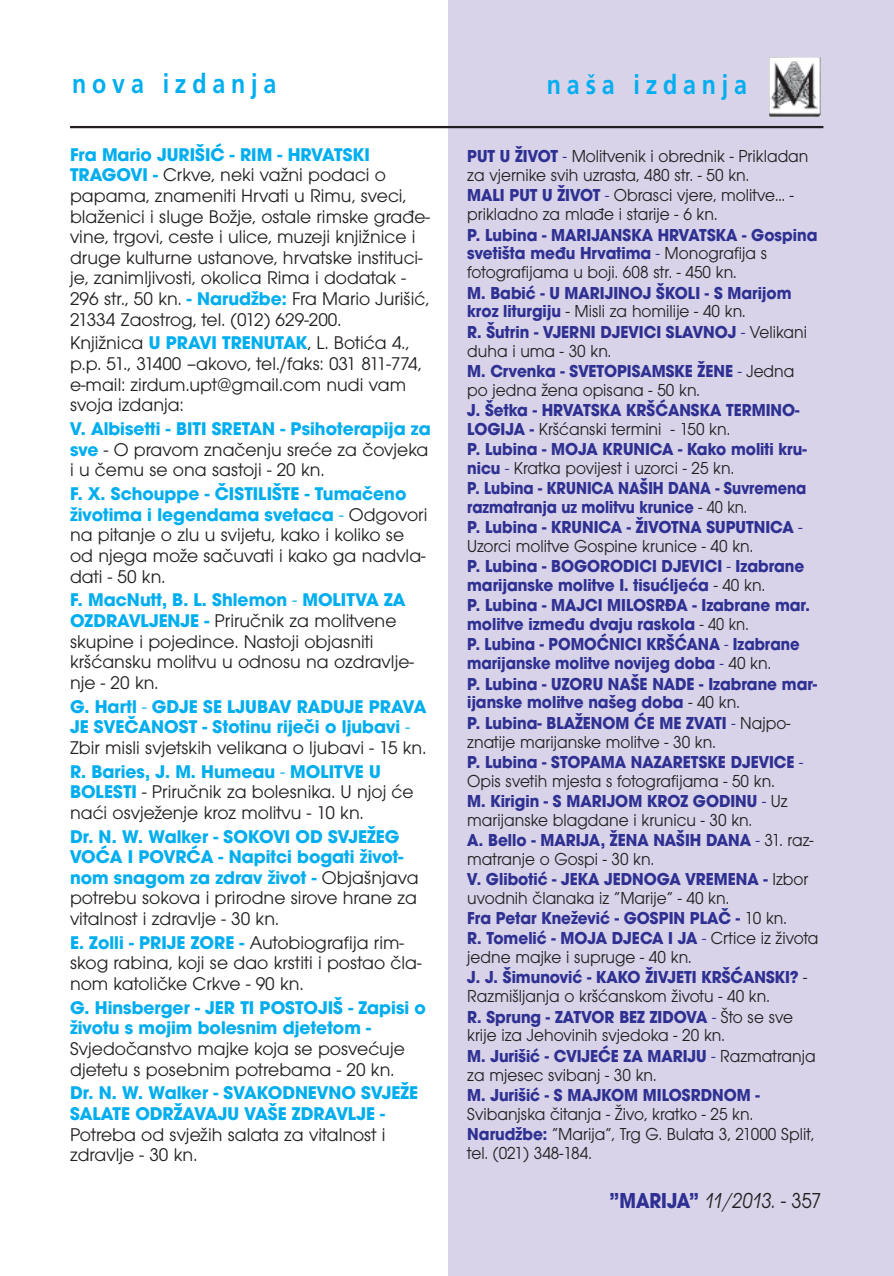
<style>
.page{position:relative;width:894px;height:1276px;background:#fff}
.page>*{position:absolute;margin:0;border:0;box-sizing:border-box;transform-origin:0 0}
.t1{font:700 27px "Frutiger";letter-spacing:.25em;color:#00aeef;scale:.86 1}
.t2{font:700 22.5px "Avant Gar Got Itc TCE";color:#2e3092;scale:.9 1}
.t3{font:19.12px/20.7px "Avant Gar Got Itc TCE";color:#231f20}
.t4{font:700 19.12px/20.7px "Avant Gar Got Itc TCE";color:#00aeef}
.t5{font:700 18px/19.6px "Avant Gar Got Itc TCE";color:#2e3092;scale:.95 1}
.t6{font:18px/19.3px "Avant Gar Got Itc TCE";color:#231f20;scale:.95 1}
.s1{font-weight:700;color:#00aeef}
.s2{color:#00aeef}
.s3{font-weight:400}
.s4{font-weight:400;color:#231f20}
.s5{font-weight:700;color:#2e3092}
.s6{color:#2e3092}
.s7{font-family:"Avant Gar Got Itc TCE Book Obli";font-weight:400;color:#231f20}
</style>
<div class="page">
<div style="left:448px;top:0;width:445px;height:1275px;background:#d8d3e9"></div>
<img style="left:769px;top:57px;width:50px;height:59px">
<hr style="left:70px;top:126px;width:753px;height:2px;background:#231f20">
<h1 class="t1" style="left:72px;top:71px;width:239px">nova izdanja</h1>
<p class="t3" style="left:70px;top:146px;width:361px"><span class="s1">Fra Mario JURIŠIĆ - RIM - HRVATSKI TRAGOVI -</span> Crkve, neki važni podaci o papama, znameniti Hrvati u Rimu, sveci, blaženici i sluge Božje, ostale rimske građe&shy;vine, trgovi, ceste i ulice, muzeji knjižnice i druge kulturne ustanove, hrvatske instituci&shy;je, zanimljivosti, okolica Rima i dodatak - 296 str., 50 kn. <span class="s1">- Narudžbe:</span> Fra Mario Jurišić, 21334 Zaostrog, tel. (012) 629-200.</p>
<p class="t3" style="left:70px;top:334px;width:353px">Knjižnica <span class="s1">U PRAVI TRENUTAK</span>, L. Botića 4., p.p. 51., 31400 –akovo, tel./faks: 031 811-774, e-mail: zirdum.upt@gmail.com nudi vam svoja izdanja:</p>
<p class="t3" style="left:70px;top:420px;width:362px;text-align:justify"><span class="s1">V. Albisetti - BITI SRETAN - Psihoterapija za sve</span> - O pravom značenju sreće za čovjeka i u čemu se ona sastoji - 20 kn.</p>
<p class="t3" style="left:70px;top:485px;width:359px"><span class="s1">F. X. Schouppe - ČISTILIŠTE - Tumačeno životima i legendama svetaca</span> <span class="s2">-</span> Odgovori na pitanje o zlu u svijetu, kako i koliko se od njega može sačuvati i kako ga nadvla&shy;dati - 50 kn.</p>
<p class="t3" style="left:70px;top:591px;width:345px"><span class="s1">F. MacNutt, B. L. Shlemon</span> <span class="s2">-</span> <span class="s1">MOLITVA ZA OZDRAVLJENJE -</span> Priručnik za molitvene skupine i pojedince. Nastoji objasniti kršćansku molitvu u odnosu na ozdravlje&shy;nje - 20 kn.</p>
<p class="t4" style="left:70px;top:697px;width:357px">G. Hartl <span class="s3">-</span> GDJE SE LJUBAV RADUJE PRAVA<br>JE SVEČANOST - Stotinu riječi o ljubavi <span class="s3">-<br></span><span class="s4">Zbir misli svjetskih velikana o ljubavi - 15 kn.</span></p>
<p class="t3" style="left:70px;top:762px;width:345px"><span class="s1">R. Baries, J. M. Humeau</span> <span class="s2">-</span> <span class="s1">MOLITVE U<br>BOLESTI</span> - Priručnik za bolesnika. U njoj će naći osvježenje kroz molitvu - 10 kn.</p>
<p class="t4" style="left:70px;top:827px;width:350px">Dr. N. W. Walker - SOKOVI OD SVJEŽEG VOĆA I POVRĆA - Napitci bogati život&shy;nom snagom za zdrav život - <span class="s4">Objašnja va potrebu sokova i prirodne sirove hrane za vitalnost i zdravlje - 30 kn.</span></p>
<p class="t3" style="left:70px;top:933px;width:353px"><span class="s1">E. Zolli - PRIJE ZORE -</span> Autobiografija rim&shy;skog rabina, koji se dao krstiti i postao čla&shy;nom katoličke Crkve - 90 kn.</p>
<p class="t4" style="left:70px;top:998px;width:357px">G. Hinsberger - JER TI POSTOJIŠ - Zapisi o životu s mojim bolesnim djetetom -</p>
<p class="t3" style="left:70px;top:1039px;width:336px">Svjedočanstvo majke koja se posvećuje djetetu s posebnim potrebama - 20 kn.</p>
<p class="t4" style="left:70px;top:1084px;width:349px">Dr. N. W. Walker - SVAKODNEVNO SVJEŽE<br>SALATE ODRŽAVAJU VAŠE ZDRAVLJE -</p>
<p class="t3" style="left:70px;top:1125px;width:317px">Potreba od svježih salata za vitalnost i zdravlje - 30 kn.</p>
<h1 class="t1" style="left:546px;top:71px;width:234px">naπa izdanja</h1>
<p class="t6" style="left:467px;top:148px;width:360px"><span class="s5">PUT U ŽIVOT</span> <span class="s6">-</span> Molitvenik i obrednik - Prikla dan za vjernike svih uzrasta, 480 str. - 50 kn.<br><span class="s5">MALI PUT U ŽIVOT</span> <span class="s6">-</span> Obrasci vjere, molitve... - prikladno za mlađe i starije - 6 kn.</p>
<p class="t5" style="left:467px;top:227px;width:370px;line-height:18.9px">P. Lubina - MARIJANSKA HRVATSKA - Gos pina svetišta među Hrvatima <span class="s3">-</span> <span class="s4">Monogra fija s fotografijama u boji. 608 str. - 450 kn.</span></p>
<p class="t5" style="left:467px;top:284px;width:359px">M. Babić - U MARIJINOJ ŠKOLI - S Marijom kroz liturgiju <span class="s4">- Misli za homilije - 40 kn.<br></span>R. Šutrin - VJERNI DJEVICI SLAVNOJ <span class="s3">-</span> <span class="s4">Veli kani duha i uma - 30 kn.<br></span>M. Crvenka - SVETOPISAMSKE ŽENE <span class="s3">-</span> <span class="s4">Jedna po jedna žena opisana - 50 kn.</span></p>
<p class="t5" style="left:467px;top:401px;width:371px">J. Šetka - HRVATSKA KRŠĆANSKA TE R MI NO-LOGIJA - <span class="s4">Kršćanski termini - 150 kn.<br></span>P. Lubina - MOJA KRUNICA - Kako moliti kru&shy;nicu <span class="s3">-</span> <span class="s4">Kratka povijest i uzorci - 25 kn.<br></span>P. Lubina - KRUNICA NAŠIH DANA - Suvre me na razmatranja uz molitvu krunice <span class="s4">- 40 kn.<br></span>P. Lubina - KRUNICA - ŽIVOTNA SUPUTNICA <span class="s3">- </span><span class="s4">Uzorci molitve Gospine krunice - 40 kn.<br></span>P. Lubina - BOGORODICI DJEVICI <span class="s3">-</span> Izabra ne marijanske molitve I. tisućljeća <span class="s4">- 40 kn.<br></span>P. Lubina - MAJCI MILOSRĐA - Izabrane mar. molitve između dvaju raskola <span class="s4">- 40 kn.<br></span>P. Lubina - POMOĆNICI KRŠĆANA <span class="s3">-</span> Iza bra ne marijanske molitve novijeg doba <span class="s3">-</span> <span class="s4">40 kn.<br></span>P. Lubina - UZORU NAŠE NADE - Izabrane mar&shy;ijanske molitve našeg doba <span class="s4">- 40 kn.<br></span>P. Lubina- BLAŽENOM ĆE ME ZVATI <span class="s3">-</span> <span class="s4">Naj po&shy;znatije marijanske molitve - 30 kn.<br></span>P. Lubina - STOPAMA NAZARETSKE DJEVICE <span class="s3">- </span><span class="s4">Opis svetih mjesta s fotografijama - 50 kn.<br></span>M. Kirigin - S MARIJOM KROZ GODINU <span class="s3">-</span> <span class="s4">Uz marijanske blagdane i krunicu - 30 kn.<br></span>A. Bello - MARIJA, ŽENA NAŠIH DANA <span class="s3">-</span> <span class="s4">31. raz&shy;matranje o Gospi - 30 kn.<br></span>V. Glibotić - JEKA JEDNOGA VREMENA - <span class="s4">Izbor uvodnih članaka iz ”Marije” - 40 kn.<br></span>Fra Petar Knežević - GOSPIN PLAČ - <span class="s4">10 kn.<br></span>R. Tomelić - MOJA DJECA I JA <span class="s3">-</span> <span class="s4">Crtice iz života jedne majke i supruge - 40 kn.<br></span>J. J. Šimunović - KAKO ŽIVJETI KRŠĆANSKI? <span class="s4">- Razmišljanja o kršćanskom životu - 40 kn.<br></span>R. Sprung - ZATVOR BEZ ZIDOVA <span class="s3">-</span> <span class="s4">Što se sve krije iza Jehovinih svjedoka - 20 kn.<br></span>M. Jurišić - CVIJEĆE ZA MARIJU <span class="s3">-</span> <span class="s4">Razmatranja za mjesec svibanj - 30 kn.</span></p>
<p class="t5" style="left:467px;top:1086px;width:309px">M. Jurišić - S MAJKOM MILOSRDNOM -</p>
<p class="t6" style="left:467px;top:1105px;width:366px">Svibanjska čitanja - Živo, kratko - 25 kn.<br><span class="s5">Narudžbe:</span> “Marija“, Trg G. Bulata 3, 21000 Split, tel. (021) 348-184.</p>
<p class="t2" style="left:609px;top:1191px;width:236px">”MARIJA” <span class="s7">11/2013.</span> <span class="s4">- 357</span></p>
</div>
